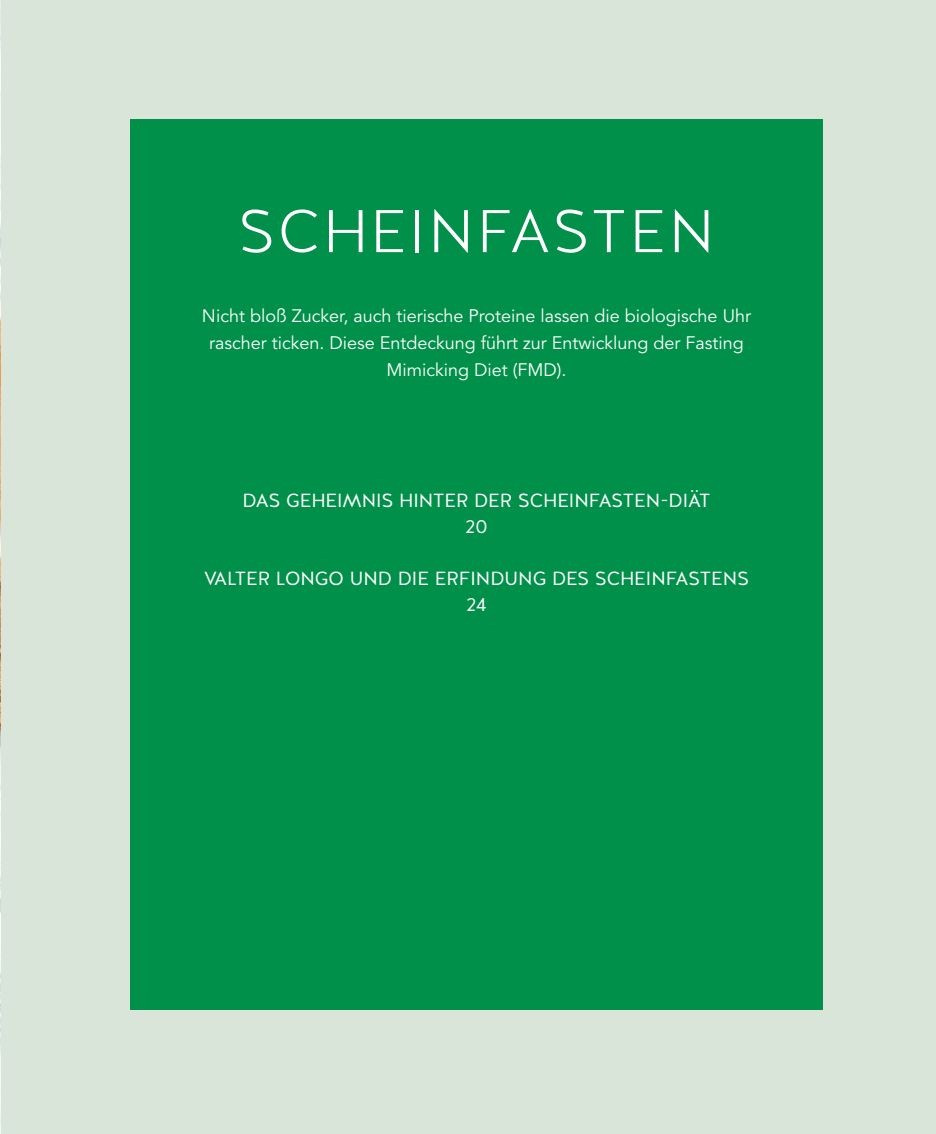
<style>
.page{position:relative;width:936px;height:1134px;background:#fff}
.page>*{position:absolute;margin:0;border:0;box-sizing:border-box;transform-origin:0 0}
.t1{font:300 60px "Halis GR";letter-spacing:.05em;color:#fff}
.t2{font:19px/26px "Halis GR";color:#fff;text-align:center}
.t3{font:18px/27.2px "Avenir LT Std";color:#fff;text-align:center}
</style>
<div class="page">
<div style="left:0;top:0;width:935px;height:1134px;background:#dae5d9"></div>
<div style="left:130px;top:119px;width:692px;height:890px;background:#009049"></div>
<img style="left:0;top:1px;width:1px;height:1132px">
<h1 class="t1" style="left:239px;top:196px;width:477px">SCHEINFASTEN</h1>
<p class="t3" style="left:202px;top:303px;width:550px">Nicht bloß Zucker, auch tierische Proteine lassen die biologische Uhr rascher ticken. Diese Entdeckung führt zur Entwicklung der Fasting<br>Mimicking Diet (FMD).</p>
<p class="t2" style="left:242px;top:488px;width:469px">DAS GEHEIMNIS HINTER DER SCHEINFASTEN-DIÄT<br>20</p>
<p class="t2" style="left:204px;top:565px;width:546px">VALTER LONGO UND DIE ERFINDUNG DES SCHEINFASTENS<br>24</p>
</div>
